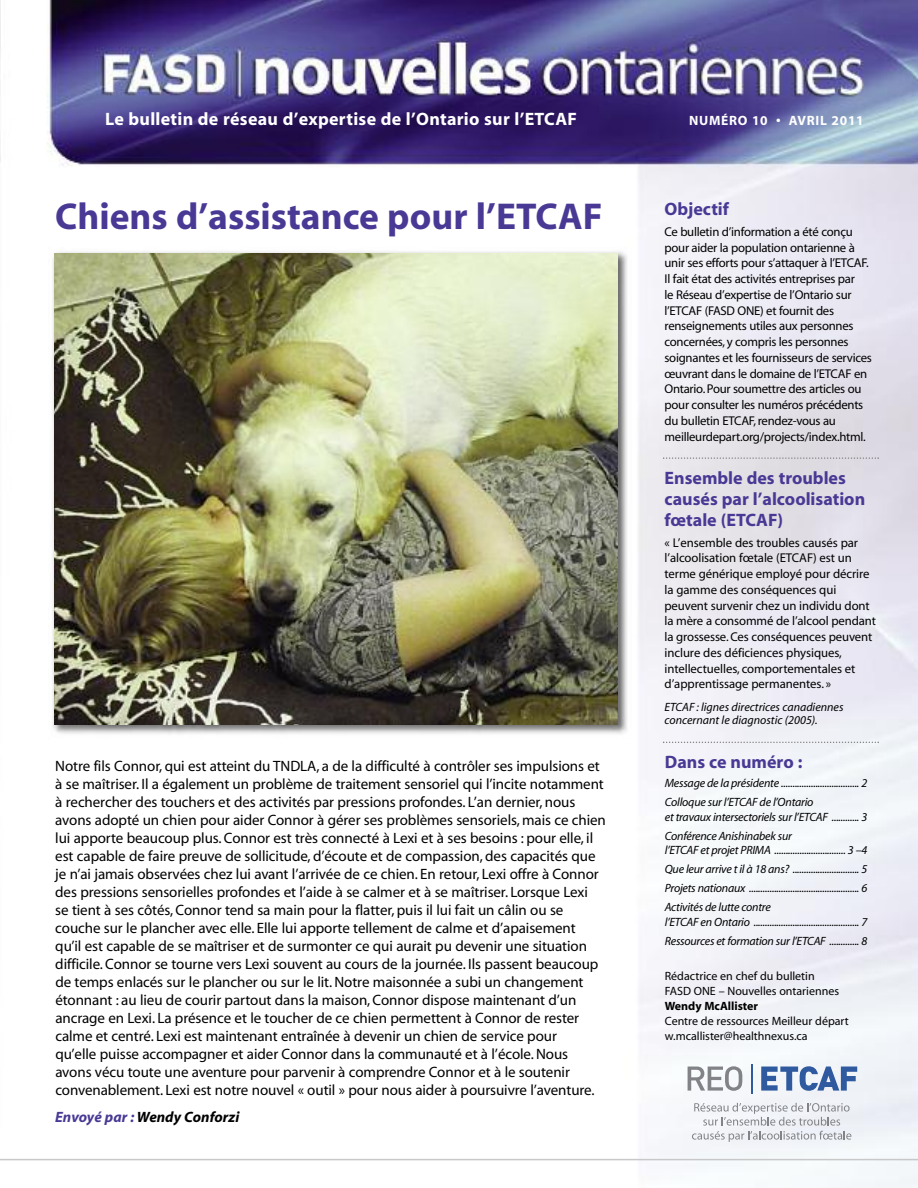
<style>
.page{position:relative;width:918px;height:1188px;background:#fff}
.page>*{position:absolute;margin:0;border:0;box-sizing:border-box;transform-origin:0 0}
.t1{font:700 37.5px "Myriad";color:#493995}
.t2{font:700 18px/21px "Myriad";color:#493995}
.t3{font:700 18px "Myriad";letter-spacing:.015em;color:#fff}
.t4{font:15px/18px "Myriad";letter-spacing:-.005em;color:#000}
.t5{font:italic 700 15px "Myriad";color:#000}
.t6{font:700 13.5px "Myriad";letter-spacing:.055em;color:#fff}
.t7{font:12.75px/15.8px "Myriad";letter-spacing:-.02em;color:#000}
.t8{font:italic 12px/19px "Myriad";letter-spacing:-.02em;color:#000}
.t9{font:12px/15px "Myriad";color:#000}
.t10{font:italic 12px/13.5px "Myriad";color:#000}
.t11{font:700 12px "Myriad";color:#000}
.s1{color:#493995}
</style>
<div class="page">
<img style="left:0;top:0;width:918px;height:1188px">
<svg style="left:663px;top:457px;width:216px;height:2px"></svg>
<svg style="left:663px;top:742px;width:216px;height:1px"></svg>
<svg style="left:761px;top:1066px;width:96px;height:25px"></svg>
<svg style="left:688px;top:1066px;width:54px;height:25px"></svg>
<svg style="left:692px;top:1103px;width:159px;height:39px"></svg>
<svg style="left:751px;top:1064px;width:1px;height:29px"></svg>
<hr style="left:0;top:1159px;width:918px;height:1px;background:#c8c8c8">
<img style="left:48px;top:247px;width:584px;height:492px">
<img style="left:54px;top:253px;width:564px;height:472px">
<p class="t3" style="left:105px;top:112px;width:473px">Le bulletin de réseau d’expertise de l’Ontario sur l’ETCAF</p>
<p class="t6" style="left:689px;top:115px;width:176px">NUMÉRO 10 • AVRIL 2011</p>
<h1 class="t1" style="left:55px;top:202px;width:549px">Chiens d’assistance pour l’ETCAF</h1>
<p class="t4" style="left:55px;top:758px;width:552px">Notre fils Connor, qui est atteint du TNDLA, a de la difficulté à contrôler ses impulsions et à se maîtriser. Il a également un problème de traitement sensoriel qui l’incite notamment à rechercher des touchers et des activités par pressions profondes. L’an dernier, nous avons adopté un chien pour aider Connor à gérer ses problèmes sensoriels, mais ce chien lui apporte beaucoup plus. Connor est très connecté à Lexi et à ses besoins : pour elle, il est capable de faire preuve de sollicitude, d’écoute et de compassion, des capacités que je n’ai jamais observées chez lui avant l’arrivée de ce chien. En retour, Lexi offre à Connor des pressions sensorielles profondes et l’aide à se calmer et à se maîtriser. Lorsque Lexi<br>se tient à ses côtés, Connor tend sa main pour la flatter, puis il lui fait un câlin ou se couche sur le plancher avec elle. Elle lui apporte tellement de calme et d’apaisement<br>qu’il est capable de se maîtriser et de surmonter ce qui aurait pu devenir une situation difficile. Connor se tourne vers Lexi souvent au cours de la journée. Ils passent beaucoup de temps enlacés sur le plancher ou sur le lit.Notre maisonnée a subi un changement étonnant : au lieu de courir partout dans la maison, Connor dispose maintenant d’un ancrage en Lexi. La présence et le toucher de ce chien permettent à Connor de rester calme et centré. Lexi est maintenant entraînée à devenir un chien de service pour<br>qu’elle puisse accompagner et aider Connor dans la communauté et à l’école.Nous avons vécu toute une aventure pour parvenir à comprendre Connor et à le soutenir convenablement. Lexi est notre nouvel « outil » pour nous aider à poursuivre l’aventure.</p>
<p class="t5" style="left:55px;top:1111px;width:186px"><span class="s1">Envoyé par :</span> Wendy Conforzi</p>
<p class="t2" style="left:665px;top:200px;width:66px">Objectif</p>
<p class="t7" style="left:665px;top:225px;width:209px">Ce bulletin d’information a été conçu pour aider la population ontarienne à unir ses efforts pour s’attaquer à l’ETCAF.<br>Il fait état des activités entreprises par<br>le Réseau d’expertise de l’Ontario sur l’ETCAF (FASD ONE) et fournit des renseignements utiles aux personnes concernées, y compris les personnes soignantes et les fournisseurs de services œuvrant dans le domaine de l’ETCAF en Ontario.Pour soumettre des articles ou pour consulter les numéros précédents du bulletin ETCAF,rendez-vous au meilleurdepart.org/projects/index.html.</p>
<p class="t2" style="left:665px;top:469px;width:202px">Ensemble des troubles causés par l’alcoolisation fœtale (ETCAF)</p>
<p class="t7" style="left:665px;top:536px;width:213px">« L’ensemble des troubles causés par l’alcoolisation fœtale (ETCAF) est un terme générique employé pour décrire la gamme des conséquences qui peuvent survenir chez un individu dont la mère a consommé de l’alcool pendant la grossesse.Ces conséquences peuvent inclure des déficiences physiques, intellectuelles, comportementales et d’apprentissage permanentes. »</p>
<p class="t10" style="left:665px;top:701px;width:181px">ETCAF : lignes directrices canadiennes concernant le diagnostic (2005).</p>
<p class="t2" style="left:665px;top:753px;width:139px">Dans ce numéro :</p>
<p class="t8" style="left:665px;top:775px;width:204px">Message de la présidente .................................. 2<br>Colloque sur l’ETCAF de l’Ontario</p>
<p class="t8" style="left:665px;top:808px;width:204px">et travaux intersectoriels sur l’ETCAF ............ 3<br>Conférence Anishinabek sur</p>
<p class="t8" style="left:665px;top:842px;width:204px;text-align:justify">l’ETCAF et projet PRIMA ............................... 3 –4<br>Que leur arrive t il à 18 ans? ............................. 5<br>Projets nationaux ................................................ 6<br>Activités de lutte contre</p>
<p class="t8" style="left:665px;top:913px;width:204px">l’ETCAF en Ontario .............................................. 7<br>Ressources et formation sur l’ETCAF ............. 8</p>
<p class="t9" style="left:665px;top:969px;width:176px">Rédactrice en chef du bulletin<br>FASD ONE – Nouvelles ontariennes</p>
<p class="t11" style="left:665px;top:1001px;width:95px">Wendy McAllister</p>
<p class="t9" style="left:665px;top:1014px;width:185px">Centre de ressources Meilleur départ w.mcallister@healthnexus.ca</p>
</div>
